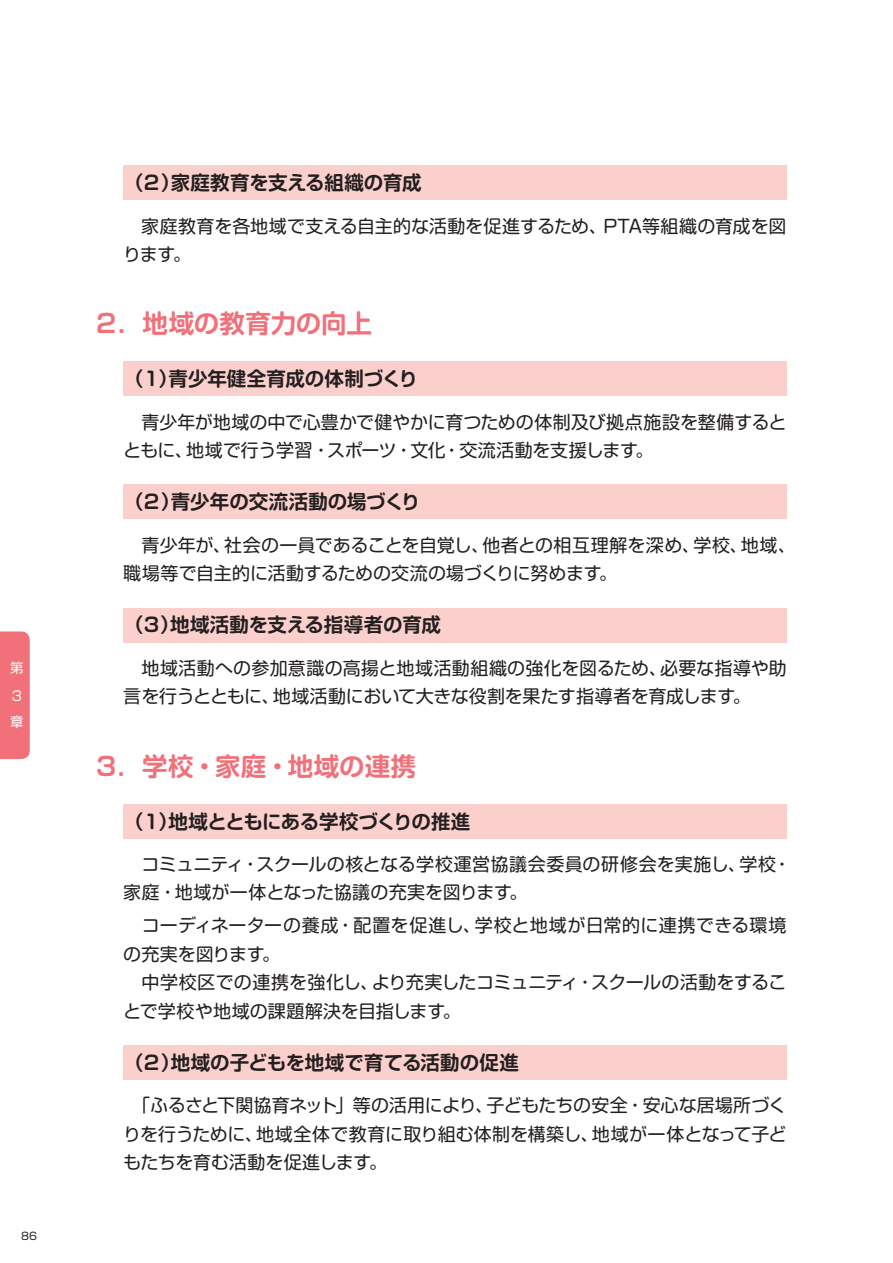
<style>
.page{position:relative;width:893px;height:1263px;background:#fff}
.page>*{position:absolute;margin:0;border:0;box-sizing:border-box;transform-origin:0 0}
.t1{font:700 25.5px "Soft Go Std De";letter-spacing:.005em;color:#f17079}
.t2{font:700 19.5px "Soft Go Std De";letter-spacing:-.005em;color:#231f20}
.t3{font:700 19.5px "Soft Go Std De";letter-spacing:-.025em;color:#231f20}
.t4{font:18px/28.5px "Soft Go Std";color:#231f20}
.t5{font:13.5px/27px "Soft Go Std";color:#fff}
.t6{font:10.5px "Soft Go Std";color:#231f20}
</style>
<div class="page">
<div style="left:123px;top:166px;width:664px;height:34px;background:#fbd0cc"></div>
<div style="left:123px;top:362px;width:664px;height:34px;background:#fbd0cc"></div>
<div style="left:123px;top:485px;width:664px;height:34px;background:#fbd0cc"></div>
<div style="left:123px;top:608px;width:664px;height:34px;background:#fbd0cc"></div>
<div style="left:123px;top:804px;width:664px;height:34px;background:#fbd0cc"></div>
<div style="left:123px;top:1045px;width:664px;height:34px;background:#fbd0cc"></div>
<div style="left:0;top:631px;width:30px;height:128px;background:#f17079"></div>
<p class="t5" style="left:10px;top:654px;width:15px">第<br>３章</p>
<p class="t6" style="left:21px;top:1229px;width:17px">86</p>
<p class="t2" style="left:124px;top:169px;width:299px">（2）家庭教育を支える組織の育成</p>
<p class="t4" style="left:123px;top:210px;width:665px">　家庭教育を各地域で支える自主的な活動を促進するため、PTA等組織の育成を図ります。</p>
<h1 class="t1" style="left:94px;top:305px;width:280px">２．地域の教育力の向上</h1>
<p class="t2" style="left:124px;top:365px;width:295px">（1）青少年健全育成の体制づくり</p>
<p class="t4" style="left:123px;top:406px;width:665px">　青少年が地域の中で心豊かで健やかに育つための体制及び拠点施設を整備するとともに、地域で行う学習・スポーツ・文化・交流活動を支援します。</p>
<p class="t2" style="left:124px;top:488px;width:298px">（2）青少年の交流活動の場づくり</p>
<p class="t4" style="left:123px;top:529px;width:674px">　青少年が、社会の一員であることを自覚し、他者との相互理解を深め、学校、地域、職場等で自主的に活動するための交流の場づくりに努めます。</p>
<p class="t2" style="left:124px;top:611px;width:318px">（3）地域活動を支える指導者の育成</p>
<p class="t4" style="left:123px;top:652px;width:665px">　地域活動への参加意識の高揚と地域活動組織の強化を図るため、必要な指導や助言を行うとともに、地域活動において大きな役割を果たす指導者を育成します。</p>
<h1 class="t1" style="left:94px;top:748px;width:324px">３．学校・家庭・地域の連携</h1>
<p class="t3" style="left:124px;top:807px;width:348px">（1）地域とともにある学校づくりの推進</p>
<p class="t4" style="left:123px;top:848px;width:669px">　コミュニティ・スクールの核となる学校運営協議会委員の研修会を実施し、学校・家庭・地域が一体となった協議の充実を図ります。</p>
<p class="t4" style="left:123px;top:910px;width:665px">　コーディネーターの養成・配置を促進し、学校と地域が日常的に連携できる環境の充実を図ります。<br>　中学校区での連携を強化し、より充実したコミュニティ・スクールの活動をすることで学校や地域の課題解決を目指します。</p>
<p class="t2" style="left:124px;top:1048px;width:396px">（2）地域の子どもを地域で育てる活動の促進</p>
<p class="t4" style="left:123px;top:1090px;width:665px;text-align:justify">　「ふるさと下関協育ネット」等の活用により、子どもたちの安全・安心な居場所づくりを行うために、地域全体で教育に取り組む体制を構築し、地域が一体となって子どもたちを育む活動を促進します。</p>
</div>
